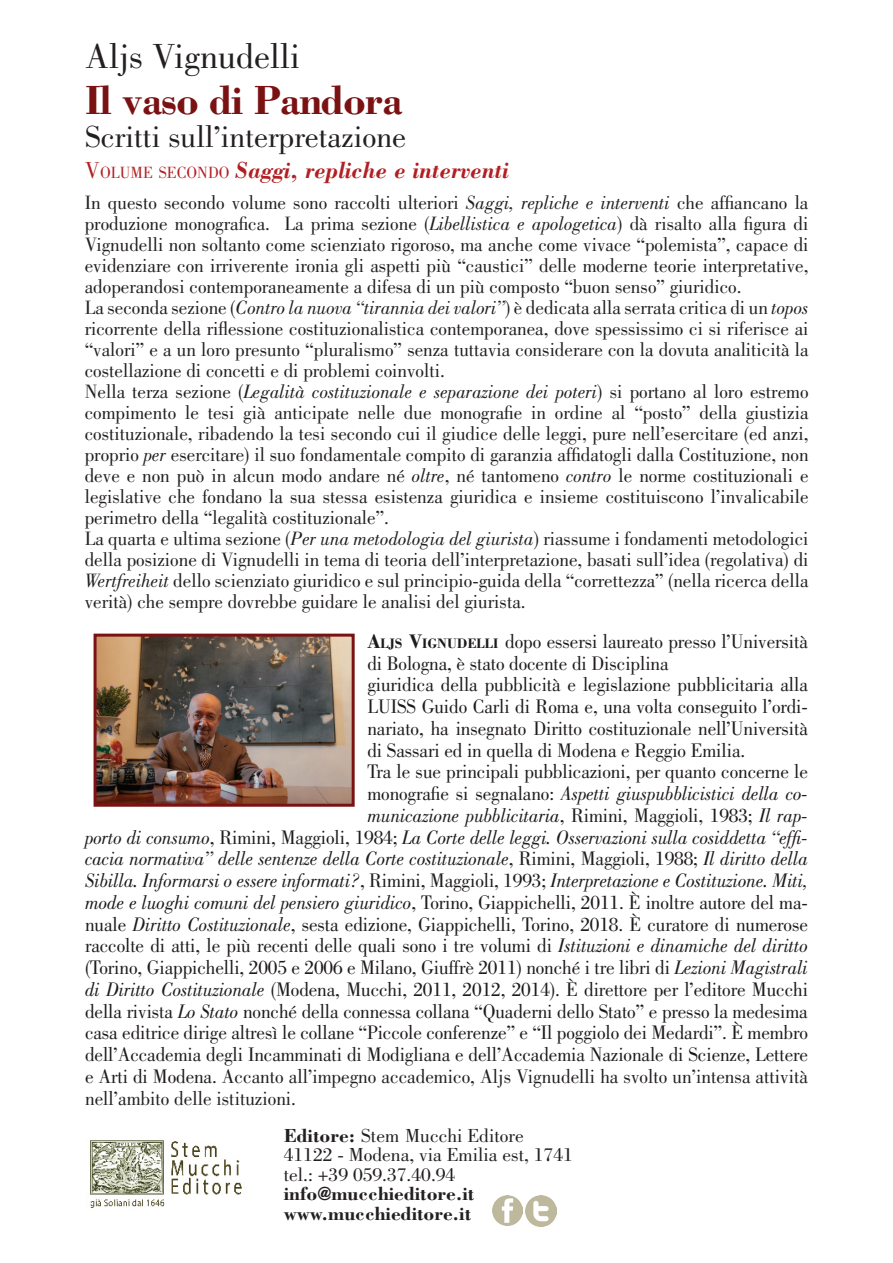
<style>
.page{position:relative;width:893px;height:1263px;background:#fff}
.page>*{position:absolute;margin:0;border:0;box-sizing:border-box;transform-origin:0 0}
.t1{font:700 42px "Bodoni Std";letter-spacing:-.025em;color:#7a1214}
.t2{font:36px "Bodoni Std";color:#231f20}
.t3{font:31.5px "Bodoni Std";color:#231f20}
.t4{font:italic 700 24px "Bodoni Std";color:#b21f23;scale:.96 1}
.t5{font:20.25px "Bodoni Std";letter-spacing:-.005em;color:#1f1b1c;scale:.95 1}
.t6{font:italic 20.25px "Bodoni Std";letter-spacing:-.005em;color:#1f1b1c;scale:.95 1}
.t7{font:20.25px "Bodoni Std";color:#231f20;scale:.95 1}
.t8{font:19.95px/21px "Bodoni Std";color:#231f20;scale:.96 1}
.t9{font:19.5px/19.5px "Bodoni Std";color:#231f20}
.t10{font:700 19.5px/19.5px "Bodoni Std";color:#231f20}
.s1{font-weight:400;font-style:normal}
.s2{font-weight:400;font-style:normal;font-size:16.8px}
.s3{font-style:italic}
.s4{font-weight:700}
.s5{font-weight:700;font-size:14.1px}
.s6{font-style:normal}
.s7{color:#1f1b1c}
</style>
<div class="page">
<img style="left:98px;top:638px;width:253px;height:165px">
<div style="left:94px;top:634px;width:261px;height:173px;border:3px solid #7a1214"></div>
<img style="left:492px;top:1195px;width:30px;height:31px">
<img style="left:525px;top:1195px;width:32px;height:32px">
<img style="left:90px;top:1140px;width:152px;height:68px">
<h2 class="t2" style="left:85px;top:36px;width:216px">Aljs Vignudelli</h2>
<h1 class="t1" style="left:85px;top:74px;width:319px">Il vaso di Pandora</h1>
<h3 class="t3" style="left:85px;top:119px;width:323px">Scritti sull’interpretazione</h3>
<p class="t4" style="left:85px;top:155px;width:443px"><span class="s1">V</span><span class="s2">OLUME SECONDO</span> Saggi, repliche e interventi</p>
<p class="t8" style="left:85px;top:192px;width:756px">In questo secondo volume sono raccolti ulteriori <span class="s3">Saggi, repliche e interventi</span> che affiancano la produzione monografica. La prima sezione (<span class="s3">Libellistica e apologetica</span>) dà risalto alla figura di Vignudelli non soltanto come scienziato rigoroso, ma anche come vivace “polemista”, capace di evidenziare con irriverente ironia gli aspetti più “caustici” delle moderne teorie interpretative, adoperandosi contemporaneamente a difesa di un più composto “buon senso” giuridico.<br>La seconda sezione (<span class="s3">Contro la nuova “tirannia dei valori”</span>) è dedicata alla serrata critica di un <span class="s3">topos </span>ricorrente della riflessione costituzionalistica contemporanea, dove spessissimo ci si riferisce ai “valori” e a un loro presunto “pluralismo” senza tuttavia considerare con la dovuta analiticità la costellazione di concetti e di problemi coinvolti.<br>Nella terza sezione (<span class="s3">Legalità costituzionale e separazione dei poteri</span>) si portano al loro estremo compimento le tesi già anticipate nelle due monografie in ordine al “posto” della giustizia costituzionale, ribadendo la tesi secondo cui il giudice delle leggi, pure nell’esercitare (ed anzi, proprio <span class="s3">per</span> esercitare) il suo fondamentale compito di garanzia affidatogli dalla Costituzione, non deve e non può in alcun modo andare né <span class="s3">oltre</span>, né tantomeno <span class="s3">contro</span> le norme costituzionali e legislative che fondano la sua stessa esistenza giuridica e insieme costituiscono l’invalicabile perimetro della “legalità costituzionale”.<br>La quarta e ultima sezione (<span class="s3">Per una metodologia del giurista</span>) riassume i fondamenti metodologici della posizione di Vignudelli in tema di teoria dell’interpretazione, basati sull’idea (regolativa) di <span class="s3">Wertfreiheit</span> dello scienziato giuridico e sul principio-guida della “correttezza” (nella ricerca della verità) che sempre dovrebbe guidare le analisi del giurista.</p>
<p class="t5" style="left:367px;top:630px;width:465px"><span class="s4">A</span><span class="s5">LJS</span> <span class="s4">V</span><span class="s5">IGNUDELLI</span> dopo essersi laureato presso l’Università</p>
<p class="t5" style="left:367px;top:651px;width:319px">di Bologna, è stato docente di Disciplina</p>
<p class="t5" style="left:367px;top:673px;width:465px">giuridica della pubblicità e legislazione pubblicitaria alla</p>
<p class="t5" style="left:367px;top:695px;width:465px">LUISS Guido Carli di Roma e, una volta conseguito l’ordi-</p>
<p class="t5" style="left:367px;top:717px;width:465px">nariato, ha insegnato Diritto costituzionale nell’Università</p>
<p class="t5" style="left:367px;top:738px;width:399px">di Sassari ed in quella di Modena e Reggio Emilia.</p>
<p class="t5" style="left:367px;top:760px;width:465px">Tra le sue principali pubblicazioni, per quanto concerne le</p>
<p class="t6" style="left:367px;top:782px;width:465px"><span class="s6">monografie si segnalano:</span> Aspetti giuspubblicistici della co-</p>
<p class="t6" style="left:367px;top:804px;width:465px">municazione pubblicitaria<span class="s6">, Rimini, Maggioli, 1983;</span> Il rap-</p>
<p class="t6" style="left:85px;top:825px;width:762px">porto di consumo<span class="s6">, Rimini, Maggioli, 1984;</span> La Corte delle leggi. Osservazioni sulla cosiddetta “effi-</p>
<p class="t6" style="left:85px;top:847px;width:762px">cacia normativa” delle sentenze della Corte costituzionale<span class="s6">, Rimini, Maggioli, 1988;</span> Il diritto della</p>
<p class="t6" style="left:85px;top:869px;width:762px">Sibilla. Informarsi o essere informati?<span class="s6">, Rimini, Maggioli, 1993;</span> Interpretazione e Costituzione. Miti,</p>
<p class="t5" style="left:85px;top:891px;width:762px"><span class="s3">mode e luoghi comuni del pensiero giuridico</span>, Torino, Giappichelli, 2011. È inoltre autore del ma-</p>
<p class="t5" style="left:85px;top:912px;width:762px">nuale <span class="s3">Diritto Costituzionale</span>, sesta edizione, Giappichelli, Torino, 2018. È curatore di numerose</p>
<p class="t5" style="left:85px;top:934px;width:762px">raccolte di atti, le più recenti delle quali sono i tre volumi di <span class="s3">Istituzioni e dinamiche del diritto</span></p>
<p class="t5" style="left:85px;top:956px;width:762px">(Torino, Giappichelli, 2005 e 2006 e Milano, Giuffrè 2011) nonché i tre libri di <span class="s3">Lezioni Magistrali</span></p>
<p class="t5" style="left:85px;top:978px;width:762px"><span class="s3">di Diritto Costituzionale</span> (Modena, Mucchi, 2011, 2012, 2014). È direttore per l’editore Mucchi</p>
<p class="t5" style="left:85px;top:999px;width:762px">della rivista <span class="s3">Lo Stato</span> nonché della connessa collana “Quaderni dello Stato” e presso la medesima</p>
<p class="t5" style="left:85px;top:1021px;width:762px">casa editrice dirige altresì le collane “Piccole conferenze” e “Il poggiolo dei Medardi”. È membro</p>
<p class="t5" style="left:85px;top:1043px;width:762px">dell’Accademia degli Incamminati di Modigliana e dell’Accademia Nazionale di Scienze, Lettere</p>
<p class="t7" style="left:85px;top:1065px;width:762px"><span class="s7">e Arti di Modena.</span> Accanto all’impegno accademico, Aljs Vignudelli ha svolto un’intensa attività</p>
<p class="t7" style="left:85px;top:1086px;width:224px">nell’ambito delle istituzioni.</p>
<p class="t9" style="left:284px;top:1125px;width:291px"><span class="s4">Editore:</span> Stem Mucchi Editore<br>41122 - Modena, via Emilia est, 1741 tel.: +39 059.37.40.94</p>
<p class="t10" style="left:284px;top:1183px;width:192px">info@mucchieditore.it www.mucchieditore.it</p>
</div>
